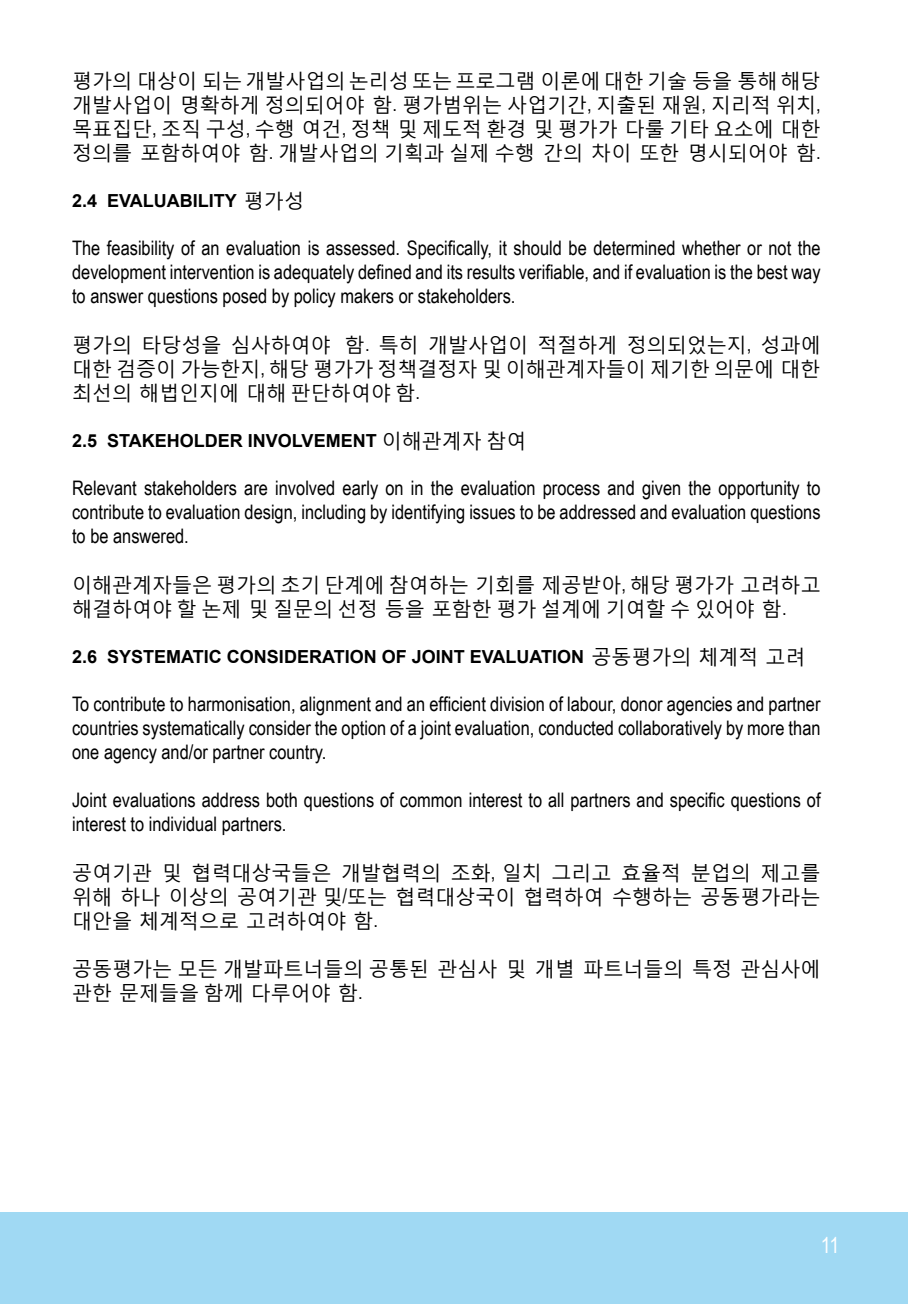
<style>
.page{position:relative;width:908px;height:1304px;background:#fff}
.page>*{position:absolute;margin:0;border:0;box-sizing:border-box;transform-origin:0 0}
.t1{font:22px "Arial Narrow";color:#fff}
.t2{font:20px/24px "Arial Narrow";color:#000;text-align:justify}
.t3{font:20px/24px "Malgun Gothic";color:#000;text-align:justify}
.t4{font:700 18px "Arial";color:#000}
.s1{font-family:"Arial Narrow"}
.s2{font-family:"Malgun Gothic";font-weight:400;font-size:20px}
</style>
<div class="page">
<div style="left:0;top:1212px;width:907px;height:92px;background:#a0d9f3"></div>
<p class="t3" style="left:72px;top:68px;width:749px">평가의 대상이 되는 개발사업의 논리성 또는 프로그램 이론에 대한 기술 등을 통해 해당 개발사업이 명확하게 정의되어야 함<span class="s1">.</span> 평가범위는 사업기간<span class="s1">,</span> 지출된 재원<span class="s1">,</span> 지리적 위치<span class="s1">, </span>목표집단<span class="s1">,</span> 조직 구성<span class="s1">,</span> 수행 여건<span class="s1">,</span> 정책 및 제도적 환경 및 평가가 다룰 기타 요소에 대한 정의를 포함하여야 함<span class="s1">.</span> 개발사업의 기획과 실제 수행 간의 차이 또한 명시되어야 함<span class="s1">.</span></p>
<p class="t4" style="left:72px;top:189px;width:233px">2.4 EVALUABILITY <span class="s2">평가성</span></p>
<p class="t2" style="left:72px;top:235px;width:749px">The feasibility of an evaluation is assessed. Specifically, it should be determined whether or not the development intervention is adequately defined and its results verifiable, and if evaluation is the best way to answer questions posed by policy makers or stakeholders.</p>
<p class="t3" style="left:72px;top:332px;width:749px">평가의 타당성을 심사하여야 함<span class="s1">.</span> 특히 개발사업이 적절하게 정의되었는지<span class="s1">,</span> 성과에 대한 검증이 가능한지<span class="s1">,</span> 해당 평가가 정책결정자 및 이해관계자들이 제기한 의문에 대한 최선의 해법인지에 대해 판단하여야 함<span class="s1">.</span></p>
<p class="t4" style="left:72px;top:429px;width:455px">2.5 STAKEHOLDER INVOLVEMENT <span class="s2">이해관계자 참여</span></p>
<p class="t2" style="left:72px;top:475px;width:749px">Relevant stakeholders are involved early on in the evaluation process and given the opportunity to contribute to evaluation design, including by identifying issues to be addressed and evaluation questions to be answered.</p>
<p class="t3" style="left:72px;top:572px;width:749px">이해관계자들은 평가의 초기 단계에 참여하는 기회를 제공받아<span class="s1">,</span> 해당 평가가 고려하고 해결하여야 할 논제 및 질문의 선정 등을 포함한 평가 설계에 기여할 수 있어야 함<span class="s1">.</span></p>
<p class="t4" style="left:72px;top:645px;width:734px">2.6 SYSTEMATIC CONSIDERATION OF JOINT EVALUATION <span class="s2">공동평가의 체계적 고려</span></p>
<p class="t2" style="left:72px;top:691px;width:749px">To contribute to harmonisation, alignment and an efficient division of labour, donor agencies and partner countries systematically consider the option of a joint evaluation, conducted collaboratively by more than one agency and/or partner country.</p>
<p class="t2" style="left:72px;top:787px;width:749px">Joint evaluations address both questions of common interest to all partners and specific questions of interest to individual partners.</p>
<p class="t3" style="left:72px;top:860px;width:749px">공여기관 및 협력대상국들은 개발협력의 조화<span class="s1">,</span> 일치 그리고 효율적 분업의 제고를 위해 하나 이상의 공여기관 및<span class="s1">/</span>또는 협력대상국이 협력하여 수행하는 공동평가라는 대안을 체계적으로 고려하여야 함<span class="s1">.</span></p>
<p class="t3" style="left:72px;top:956px;width:749px">공동평가는 모든 개발파트너들의 공통된 관심사 및 개별 파트너들의 특정 관심사에 관한 문제들을 함께 다루어야 함<span class="s1">.</span></p>
<p class="t1" style="left:820px;top:1229px;width:20px">11</p>
</div>
